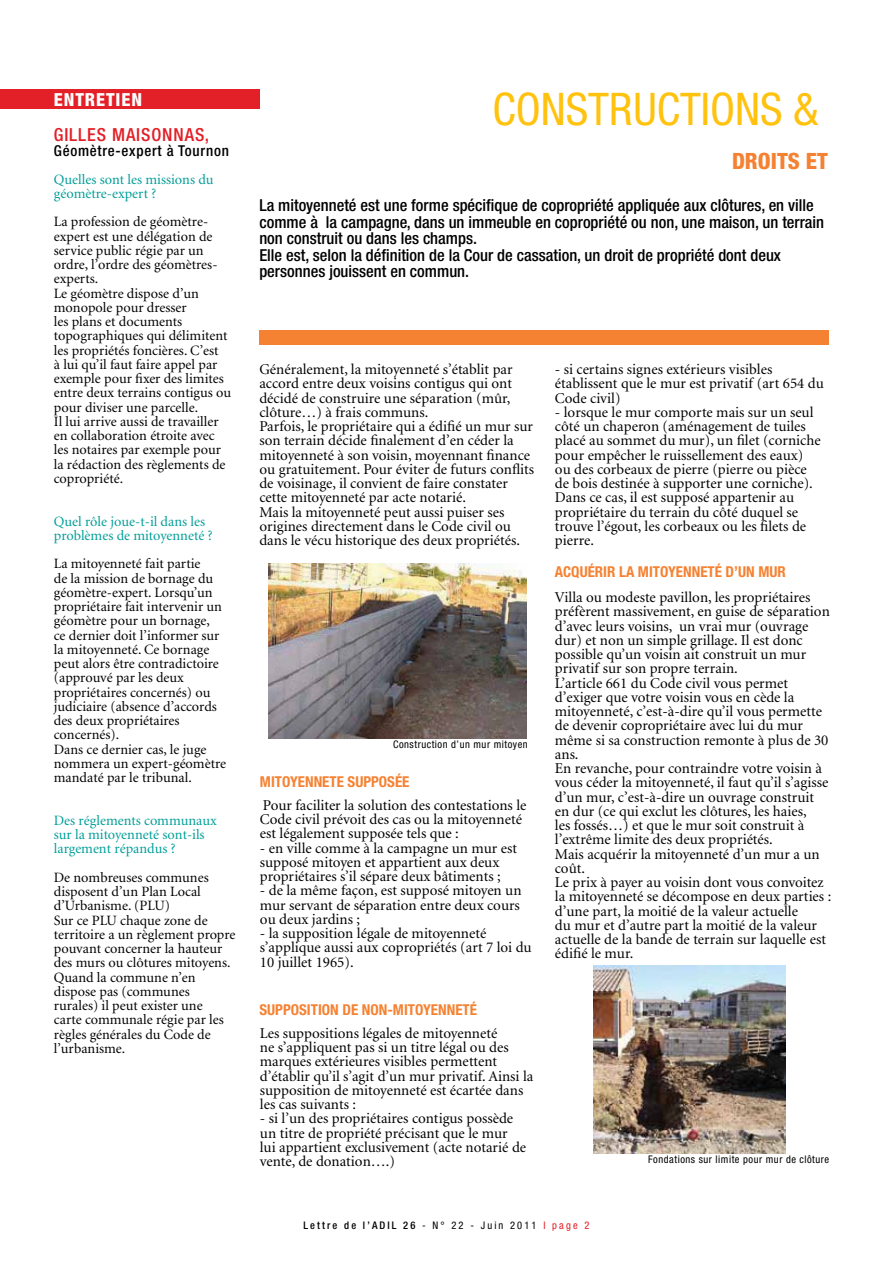
<style>
.page{position:relative;width:893px;height:1263px;background:#fff}
.page>*{position:absolute;margin:0;border:0;box-sizing:border-box;transform-origin:0 0}
.t1{font:condensed 45px "Helvetica Neue LT";color:#ffc20e}
.t2{font:800 condensed 22.5px "Helvetica Neue LT";color:#f58232}
.t3{font:500 condensed 18px "Helvetica Neue LT";letter-spacing:.05em;color:#e31f27}
.t4{font:800 condensed 18px "Helvetica Neue LT";letter-spacing:.05em;color:#fff}
.t5{font:500 condensed 16.5px/16.5px "Helvetica Neue LT";color:#000}
.t6{font:15px/14.2px "Minion LT";color:#000}
.t7{font:700 condensed 15px "Helvetica Neue LT";color:#f58232}
.t8{font:500 condensed 15px "Helvetica Neue LT";letter-spacing:.05em;color:#000}
.t9{font:14.25px/14.2px "Minion LT";color:#000}
.t10{font:14.25px/14.2px "Minion LT";color:#009e98}
.t11{font:condensed 10.5px "Helvetica Neue LT";letter-spacing:.05em;color:#000}
.t12{font:500 condensed 10.5px "Helvetica Neue LT";letter-spacing:.2em;color:#000}
.s1{font-weight:400}
.s2{font-weight:400;color:#e31f27}
</style>
<div class="page">
<div style="left:0;top:89px;width:259px;height:19px;background:#e31f27"></div>
<div style="left:259px;top:330px;width:570px;height:14px;background:#f58232"></div>
<img style="left:593px;top:966px;width:192px;height:187px">
<img style="left:268px;top:563px;width:259px;height:175px">
<p class="t4" style="left:54px;top:89px;width:90px">ENTRETIEN</p>
<p class="t3" style="left:54px;top:124px;width:157px">Gilles MAISONNAS,</p>
<p class="t10" style="left:54px;top:172px;width:161px">Quelles sont les missions du géomètre-expert ?</p>
<p class="t9" style="left:54px;top:215px;width:179px">La profession de géomètre&shy;expert est une délégation de service public régie par un ordre, l’ordre des géomètres&shy;experts.<br>Le géomètre dispose d’un monopole pour dresser<br>les plans et documents topographiques qui délimitent les propriétés foncières. C’est<br>à lui qu’il faut faire appel par exemple pour fixer des limites entre deux terrains contigus ou pour diviser une parcelle.<br>Il lui arrive aussi de travailler en collaboration étroite avec les notaires par exemple pour la rédaction des règlements de copropriété.</p>
<p class="t10" style="left:54px;top:514px;width:160px">Quel rôle joue-t-il dans les problèmes de mitoyenneté ?</p>
<p class="t9" style="left:54px;top:557px;width:174px">La mitoyenneté fait partie<br>de la mission de bornage du géomètre-expert. Lorsqu’un propriétaire fait intervenir un géomètre pour un bornage,<br>ce dernier doit l’informer sur la mitoyenneté. Ce bornage peut alors être contradictoire (approuvé par les deux propriétaires concernés) ou judiciaire (absence d’accords des deux propriétaires concernés).<br>Dans ce dernier cas, le juge nommera un expert-géomètre mandaté par le tribunal.</p>
<p class="t10" style="left:54px;top:814px;width:164px">Des réglements communaux sur la mitoyenneté sont-ils largement répandus ?</p>
<p class="t9" style="left:54px;top:871px;width:183px">De nombreuses communes disposent d’un Plan Local d’Urbanisme. (PLU)<br>Sur ce PLU chaque zone de territoire a un règlement propre pouvant concerner la hauteur des murs ou clôtures mitoyens.<br>Quand la commune n’en dispose pas (communes rurales) il peut exister une<br>carte communale régie par les règles générales du Code de l’urbanisme.</p>
<p class="t8" style="left:54px;top:142px;width:177px">Géomètre-expert à Tournon</p>
<h1 class="t1" style="left:492px;top:83px;width:24px">CONSTR</h1>
<h1 class="t1" style="left:633px;top:83px;width:45px">UCTIONS</h1>
<h1 class="t1" style="left:793px;top:83px;width:27px">&amp;</h1>
<h2 class="t2" style="left:732px;top:147px;width:13px">DROITS</h2>
<h2 class="t2" style="left:806px;top:147px;width:24px">ET</h2>
<p class="t5" style="left:259px;top:197px;width:566px">La mitoyenneté est une forme spécifique de copropriété appliquée aux clôtures, en ville comme à la campagne, dans un immeuble en copropriété ou non, une maison, un terrain non construit ou dans les champs.<br>Elle est, selon la définition de la Cour de cassation, un droit de propriété dont deux personnes jouissent en commun.</p>
<p class="t6" style="left:259px;top:363px;width:276px">Généralement, la mitoyenneté s’établit par accord entre deux voisins contigus qui ont décidé de construire une séparation (mûr, clôture…) à frais communs.<br>Parfois, le propriétaire qui a édifié un mur sur son terrain décide finalement d’en céder la mitoyenneté à son voisin, moyennant finance ou gratuitement. Pour éviter de futurs conflits de voisinage, il convient de faire constater cette mitoyenneté par acte notarié.<br>Mais la mitoyenneté peut aussi puiser ses origines directement dans le Code civil ou dans le vécu historique des deux propriétés.</p>
<p class="t6" style="left:555px;top:363px;width:270px">- si certains signes extérieurs visibles établissent que le mur est privatif (art 654 du<br>Code civil)</p>
<p class="t6" style="left:555px;top:405px;width:267px">- lorsque le mur comporte mais sur un seul côté un chaperon (aménagement de tuiles placé au sommet du mur), un filet (corniche pour empêcher le ruissellement des eaux) ou des corbeaux de pierre (pierre ou pièce de bois destinée à supporter une corniche).<br>Dans ce cas, il est supposé appartenir au propriétaire du terrain du côté duquel se trouve l’égout, les corbeaux ou les filets de pierre.</p>
<p class="t11" style="left:393px;top:738px;width:136px">Construction d’un mur mitoyen</p>
<p class="t7" style="left:260px;top:772px;width:97px">MITOYENNETE SUPPOS</p>
<p class="t7" style="left:395px;top:772px;width:15px">ÉE</p>
<p class="t6" style="left:260px;top:798px;width:268px">Pour faciliter la solution des contestations le<br>Code civil prévoit des cas ou la mitoyenneté est légalement supposée tels que :</p>
<p class="t6" style="left:260px;top:841px;width:259px">- en ville comme à la campagne un mur est supposé mitoyen et appartient aux deux propriétaires s’il sépare deux bâtiments ;</p>
<p class="t6" style="left:260px;top:884px;width:263px;text-align:justify">- de la même façon, est supposé mitoyen un mur servant de séparation entre deux cours ou deux jardins ;</p>
<p class="t6" style="left:260px;top:927px;width:273px">- la supposition légale de mitoyenneté s’applique aussi aux copropriétés (art 7 loi du<br>10 juillet 1965).</p>
<p class="t7" style="left:259px;top:1001px;width:9px">SUPPOS</p>
<p class="t7" style="left:307px;top:1001px;width:172px">ITION DE NON-MITOYENNETÉ</p>
<p class="t6" style="left:260px;top:1026px;width:275px">Les suppositions légales de mitoyenneté<br>ne s’appliquent pas si un titre légal ou des marques extérieures visibles permettent d’établir qu’il s’agit d’un mur privatif. Ainsi la supposition de mitoyenneté est écartée dans les cas suivants :</p>
<p class="t6" style="left:260px;top:1112px;width:268px">- si l’un des propriétaires contigus possède un titre de propriété précisant que le mur lui appartient exclusivement (acte notarié de vente, de donation….)</p>
<p class="t7" style="left:555px;top:563px;width:232px">ACQUÉRIR LA MITOYENNETÉ D’UN MUR</p>
<p class="t6" style="left:555px;top:591px;width:278px">Villa ou modeste pavillon, les propriétaires préfèrent massivement, en guise de séparation d’avec leurs voisins, un vrai mur (ouvrage dur) et non un simple grillage. Il est donc possible qu’un voisin ait construit un mur privatif sur son propre terrain.<br>L’article 661 du Code civil vous permet d’exiger que votre voisin vous en cède la mitoyenneté, c’est-à-dire qu’il vous permette de devenir copropriétaire avec lui du mur même si sa construction remonte à plus de 30 ans.<br>En revanche, pour contraindre votre voisin à vous céder la mitoyenneté, il faut qu’il s’agisse d’un mur, c’est-à-dire un ouvrage construit en dur (ce qui exclut les clôtures, les haies,<br>les fossés…) et que le mur soit construit à l’extrême limite des deux propriétés.<br>Mais acquérir la mitoyenneté d’un mur a un coût.<br>Le prix à payer au voisin dont vous convoitez la mitoyenneté se décompose en deux parties : d’une part, la moitié de la valeur actuelle<br>du mur et d’autre part la moitié de la valeur actuelle de la bande de terrain sur laquelle est édifié le mur.</p>
<p class="t11" style="left:648px;top:1153px;width:182px">Fondations sur limite pour mur de clôture</p>
<p class="t12" style="left:304px;top:1218px;width:287px">Lettre de l’ADIL 26 <span class="s1">- N ° 22 - Juin 2011</span> <span class="s2">I page 2</span></p>
</div>
